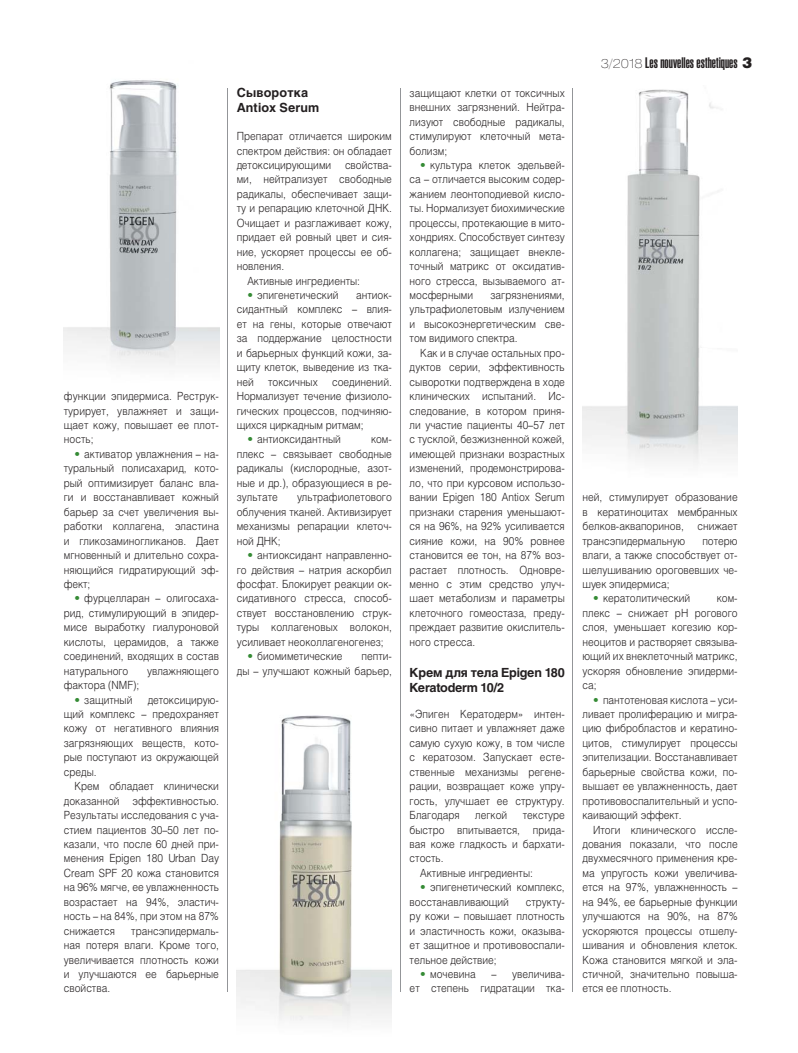
<style>
.page{position:relative;width:798px;height:1053px;background:#fff}
.page>*{position:absolute;margin:0;border:0;box-sizing:border-box;transform-origin:0 0}
.t1{font:15px "Helios Ultra Compressed C";color:#231f20}
.t2{font:700 12.5px/15px "Helios C";letter-spacing:-.01em;color:#231f20}
.t3{font:700 12.5px/15px "Helios C";letter-spacing:.015em;color:#231f20}
.t4{font:11.25px/14.4px "Helios Light C";color:#231f20;text-align:justify;scale:.9 1}
.s1{color:#358b35}
.s2{font-family:"Helios Ext Thin C";font-size:12.5px}
.s3{font-family:"Helios Black C"}
</style>
<div class="page">
<hr style="left:227px;top:89px;width:1px;height:902px;background:#939598">
<hr style="left:400px;top:89px;width:1px;height:902px;background:#939598">
<hr style="left:572px;top:89px;width:1px;height:902px;background:#939598">
<img style="left:64px;top:80px;width:155px;height:286px">
<img style="left:237px;top:715px;width:155px;height:308px">
<img style="left:582px;top:89px;width:155px;height:375px">
<p class="t4" style="left:64px;top:390px;width:174px">функции эпидермиса. Реструк&shy;турирует, увлажняет и защи&shy;щает кожу, повышает ее плот&shy;ность;</p>
<p class="t4" style="left:64px;top:448px;width:174px;text-indent:11px"><span class="s1">•</span> активатор увлажнения – на&shy;туральный полисахарид, кото&shy;рый оптимизирует баланс вла&shy;ги и восстанавливает кожный барьер за счет увеличения вы&shy;работки коллагена, эластина и гликозаминогликанов. Дает мгновенный и длительно сохра&shy;няющийся гидратирующий эф&shy;фект;</p>
<p class="t4" style="left:64px;top:592px;width:174px;text-indent:11px"><span class="s1">•</span> фурцелларан – олигосаха&shy;рид, стимулирующий в эпидер&shy;мисе выработку гиалуроновой кислоты, церамидов, а также соединений, входящих в состав натурального</p>
<p class="t4" style="left:147px;top:664px;width:81px">увлажняющего</p>
<p class="t4" style="left:64px;top:679px;width:85px">фактора (NMF);</p>
<p class="t4" style="left:74px;top:693px;width:66px"><span class="s1">•</span> защитный</p>
<p class="t4" style="left:64px;top:693px;width:174px;text-indent:84px">детоксицирую&shy;щий комплекс – предохраняет кожу от негативного влияния загрязняющих веществ, кото&shy;рые поступают из окружающей среды.</p>
<p class="t4" style="left:64px;top:780px;width:174px;text-indent:11px">Крем обладает клинически доказанной эффективностью.<br>Результаты исследования с уча&shy;стием пациентов 30–50 лет по&shy;казали, что после 60 дней при&shy;менения Epigen 180 Urban Day Cream SPF 20 кожа становится на 96% мягче, ее увлажненность возрастает на 94%, эластич&shy;ность – на 84%, при этом на 87% снижается</p>
<p class="t4" style="left:64px;top:924px;width:174px;text-indent:67px">трансэпидермаль&shy;ная потеря влаги. Кроме того, увеличивается плотность кожи и улучшаются ее барьерные свойства.</p>
<p class="t3" style="left:237px;top:87px;width:84px">Сыворотка<br>Antiox Serum</p>
<p class="t4" style="left:237px;top:130px;width:174px">Препарат отличается широким</p>
<p class="t4" style="left:237px;top:144px;width:174px">спектром действия: он обладает</p>
<p class="t4" style="left:237px;top:159px;width:174px">детоксицирующими свойства-</p>
<p class="t4" style="left:237px;top:173px;width:174px">ми, нейтрализует свободные</p>
<p class="t4" style="left:237px;top:188px;width:174px">радикалы, обеспечивает защи-</p>
<p class="t4" style="left:237px;top:202px;width:174px">ту и репарацию клеточной ДНК.</p>
<p class="t4" style="left:237px;top:217px;width:174px">Очищает и разглаживает кожу,</p>
<p class="t4" style="left:237px;top:231px;width:174px">придает ей ровный цвет и сия-</p>
<p class="t4" style="left:237px;top:246px;width:174px">ние, ускоряет процессы ее об-</p>
<p class="t4" style="left:237px;top:260px;width:54px">новления.</p>
<p class="t4" style="left:247px;top:274px;width:127px">Активные ингредиенты:</p>
<p class="t4" style="left:247px;top:289px;width:103px"><span class="s1">•</span> эпигенетический</p>
<p class="t4" style="left:237px;top:289px;width:174px;text-indent:119px">антиок&shy;сидантный комплекс – влия&shy;ет на гены, которые отвечают за поддержание целостности и барьерных функций кожи, за&shy;щиту клеток, выведение из тка&shy;ней</p>
<p class="t4" style="left:237px;top:375px;width:174px;text-indent:95px">соединений.<br>Нормализует течение физиоло&shy;гических процессов, подчиняю&shy;щихся циркадным ритмам;</p>
<p class="t4" style="left:247px;top:433px;width:105px"><span class="s1">•</span> антиоксидантный</p>
<p class="t4" style="left:268px;top:375px;width:57px">токсичных</p>
<p class="t4" style="left:237px;top:433px;width:174px;text-indent:134px">ком&shy;плекс – связывает свободные радикалы (кислородные, азот&shy;ные и др.), образующиеся в ре&shy;зультате</p>
<p class="t4" style="left:237px;top:491px;width:174px;text-indent:60px">ультрафиолетового облучения тканей. Активизирует механизмы репарации клеточ&shy;ной ДНК;</p>
<p class="t4" style="left:237px;top:549px;width:174px;text-indent:11px"><span class="s1">•</span> антиоксидант направленно&shy;го действия – натрия аскорбил фосфат. Блокирует реакции ок&shy;сидативного стресса, способ&shy;ствует восстановлению струк&shy;туры коллагеновых волокон, усиливает неоколлагеногенез;</p>
<p class="t4" style="left:247px;top:650px;width:107px"><span class="s1">•</span> биомиметические</p>
<p class="t4" style="left:237px;top:650px;width:174px;text-align:right">пепти-<br>ды – улучшают кожный барьер,</p>
<p class="t4" style="left:409px;top:87px;width:174px">защищают клетки от токсичных внешних загрязнений. Нейтра&shy;лизуют свободные радикалы, стимулируют клеточный мета&shy;болизм;</p>
<p class="t4" style="left:409px;top:159px;width:174px;text-indent:11px"><span class="s1">•</span> культура клеток эдельвей&shy;са – отличается высоким содер&shy;жанием леонтоподиевой кисло&shy;ты. Нормализует биохимические процессы, протекающие в мито&shy;хондриях. Способствует синтезу коллагена; защищает внекле&shy;точный матрикс от оксидатив&shy;ного стресса, вызываемого ат&shy;мосферными</p>
<p class="t4" style="left:409px;top:289px;width:174px;text-indent:81px">загрязнениями, ультрафиолетовым излучением и высокоэнергетическим све&shy;том видимого спектра.</p>
<p class="t4" style="left:409px;top:347px;width:174px;text-indent:11px">Как и в случае остальных про&shy;дуктов серии, эффективность сыворотки подтверждена в ходе клинических испытаний. Ис&shy;следование, в котором приня&shy;ли участие пациенты 40–57 лет с тусклой, безжизненной кожей, имеющей признаки возрастных изменений, продемонстрирова&shy;ло, что при курсовом использо&shy;вании Epigen 180 Antiox Serum признаки старения уменьшают&shy;ся на 96%, на 92% усиливается сияние кожи, на 90% ровнее становится ее тон, на 87% воз&shy;растает плотность. Одновре&shy;менно с этим средство улуч&shy;шает метаболизм и параметры клеточного гомеостаза, преду&shy;преждает развитие окислитель&shy;ного стресса.</p>
<p class="t2" style="left:409px;top:666px;width:157px">Крем для тела Epigen 180<br>Keratoderm 10/2</p>
<p class="t4" style="left:409px;top:708px;width:174px">«Эпиген Кератодерм» интен&shy;сивно питает и увлажняет даже самую сухую кожу, в том числе с кератозом. Запускает есте&shy;ственные механизмы регене&shy;рации, возвращает коже упру&shy;гость, улучшает ее структуру.<br>Благодаря</p>
<p class="t4" style="left:475px;top:809px;width:37px">легкой</p>
<p class="t4" style="left:522px;top:809px;width:48px">текстуре</p>
<p class="t4" style="left:409px;top:823px;width:174px">быстро впитывается, прида-</p>
<p class="t4" style="left:409px;top:837px;width:174px">вая коже гладкость и бархати-</p>
<p class="t4" style="left:409px;top:852px;width:39px">стость.</p>
<p class="t4" style="left:420px;top:866px;width:127px">Активные ингредиенты:</p>
<p class="t4" style="left:409px;top:881px;width:174px;text-indent:11px"><span class="s1">•</span> эпигенетический комплекс, восстанавливающий</p>
<p class="t4" style="left:409px;top:895px;width:174px;text-indent:116px">структу&shy;ру кожи – повышает плотность и эластичность кожи, оказыва&shy;ет защитное и противовоспали&shy;тельное действие;</p>
<p class="t4" style="left:420px;top:967px;width:63px"><span class="s1">•</span> мочевина</p>
<p class="t4" style="left:409px;top:967px;width:174px;text-align:right">– увеличива-<br>ет степень гидратации тка-</p>
<h1 class="t1" style="left:600px;top:57px;width:153px"><span class="s2">3/2018</span> Les nouvelles esthetiques <span class="s3">3</span></h1>
<p class="t4" style="left:582px;top:491px;width:174px">ней, стимулирует образование в кератиноцитах мембранных белков-аквапоринов, снижает трансэпидермальную</p>
<p class="t4" style="left:582px;top:534px;width:174px;text-indent:120px">потерю влаги, а также способствует от&shy;шелушиванию ороговевших че&shy;шуек эпидермиса;</p>
<p class="t4" style="left:593px;top:592px;width:109px"><span class="s1">•</span> кератолитический</p>
<p class="t4" style="left:582px;top:592px;width:174px;text-indent:134px">ком&shy;плекс – снижает pH рогового слоя, уменьшает когезию кор&shy;неоцитов и растворяет связыва&shy;ющий их внеклеточный матрикс, ускоряя обновление эпидерми&shy;са;</p>
<p class="t4" style="left:582px;top:693px;width:174px;text-indent:11px"><span class="s1">•</span> пантотеновая кислота – уси&shy;ливает пролиферацию и мигра&shy;цию фибробластов и кератино&shy;цитов, стимулирует процессы эпителизации. Восстанавливает барьерные свойства кожи, по&shy;вышает ее увлажненность, дает противовоспалительный и успо&shy;каивающий эффект.</p>
<p class="t4" style="left:582px;top:823px;width:174px;text-indent:11px">Итоги клинического иссле&shy;дования показали, что после двухмесячного применения кре&shy;ма упругость кожи увеличива&shy;ется на 97%, увлажненность – на 94%, ее барьерные функции улучшаются на 90%, на 87% ускоряются процессы отшелу&shy;шивания и обновления клеток.<br>Кожа становится мягкой и эла&shy;стичной, значительно повыша&shy;ется ее плотность.</p>
</div>
